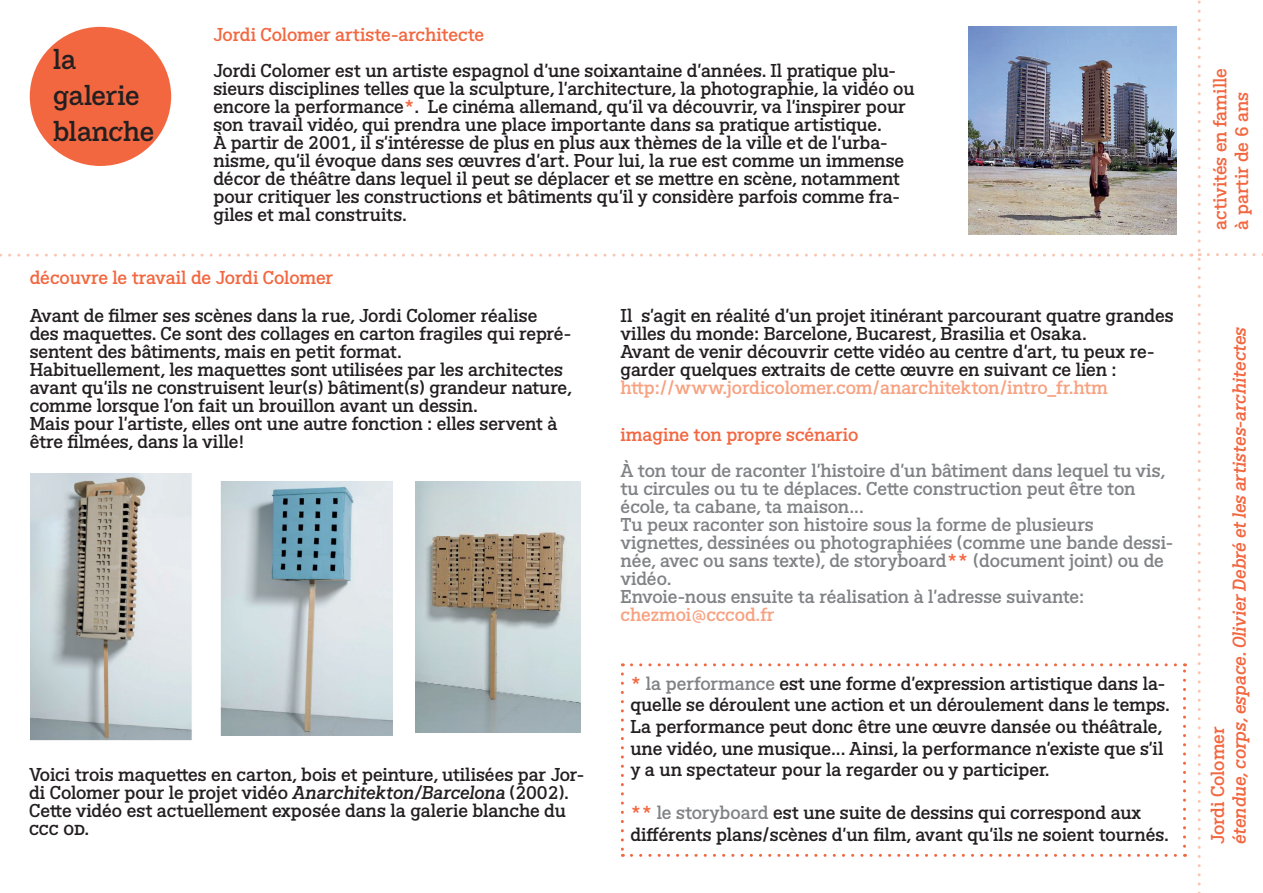
<style>
.page{position:relative;width:1263px;height:893px;background:#fff}
.page>*{position:absolute;margin:0;border:0;box-sizing:border-box;transform-origin:0 0}
.t1{font:27px/36px "BVHCCCOD Titrage";letter-spacing:-.01em;color:#231f20}
.t2{font:18px/18px "BVHCCCOD";letter-spacing:-.005em;color:#231f20}
.t3{font:18px/18px "BVHCCCOD";letter-spacing:-.005em;color:#808285}
.t4{font:18px/21.6px "BVHCCCOD";letter-spacing:-.01em;color:#f26740}
.t5{font:18px "BVHCCCOD";letter-spacing:-.01em;color:#f7a180}
.t6{font:italic 18px "BVHCCCOD";letter-spacing:-.01em;color:#f26740}
.s1{color:#f26740}
.s2{font-style:italic}
.s3{color:#808285}
</style>
<div class="page">
<svg style="left:1198px;top:0;width:3px;height:893px"></svg>
<svg style="left:1208px;top:253px;width:55px;height:3px"></svg>
<svg style="left:0;top:254px;width:1182px;height:3px"></svg>
<div style="left:30px;top:27px;width:141px;height:139px;background:#f26740;border-radius:50%"></div>
<img style="left:969px;top:27px;width:207px;height:208px">
<img style="left:31px;top:473px;width:161px;height:268px">
<img style="left:221px;top:482px;width:171px;height:254px">
<svg style="left:621px;top:674px;width:3px;height:183px"></svg>
<svg style="left:631px;top:854px;width:554px;height:3px"></svg>
<svg style="left:1183px;top:663px;width:3px;height:183px"></svg>
<svg style="left:622px;top:663px;width:553px;height:3px"></svg>
<img style="left:416px;top:481px;width:164px;height:252px">
<h1 class="t1" style="left:53px;top:43px;width:103px">la galerie blanche</h1>
<p class="t4" style="left:213px;top:25px;width:272px">Jordi Colomer artiste-architecte</p>
<p class="t2" style="left:213px;top:63px;width:703px">Jordi Colomer est un artiste espagnol d'une soixantaine d'années. Il pratique plu&shy;sieurs disciplines telles que la sculpture, l'architecture, la photographie, la vidéo ou encore la performance<span class="s1">*</span>. Le cinéma allemand, qu'il va découvrir, va l'inspirer pour son travail vidéo, qui prendra une place importante dans sa pratique artistique.<br>À partir de 2001, il s'intéresse de plus en plus aux thèmes de la ville et de l'urba&shy;nisme, qu'il évoque dans ses œuvres d'art. Pour lui, la rue est comme un immense décor de théâtre dans lequel il peut se déplacer et se mettre en scène, notamment pour critiquer les constructions et bâtiments qu'il y considère parfois comme fra&shy;giles et mal construits.</p>
<p class="t4" style="left:30px;top:267px;width:305px">découvre le travail de Jordi Colomer</p>
<p class="t2" style="left:30px;top:307px;width:544px">Avant de filmer ses scènes dans la rue, Jordi Colomer réalise<br>des maquettes. Ce sont des collages en carton fragiles qui repré&shy;sentent des bâtiments, mais en petit format.<br>Habituellement, les maquettes sont utilisées par les architectes avant qu'ils ne construisent leur(s) bâtiment(s) grandeur nature, comme lorsque l'on fait un brouillon avant un dessin.<br>Mais pour l'artiste, elles ont une autre fonction : elles servent à être filmées, dans la ville!</p>
<p class="t2" style="left:29px;top:766px;width:556px">Voici trois maquettes en carton, bois et peinture, utilisées par Jor&shy;di Colomer pour le projet vidéo <span class="s2">Anarchitekton/Barcelona</span> (2002).<br>Cette vidéo est actuellement exposée dans la galerie blanche du ccc od.</p>
<p class="t2" style="left:621px;top:307px;width:554px">Il s'agit en réalité d'un projet itinérant parcourant quatre grandes villes du monde: Barcelone, Bucarest, Brasilia et Osaka.<br>Avant de venir découvrir cette vidéo au centre d'art, tu peux re&shy;garder quelques extraits de cette œuvre en suivant ce lien :</p>
<p class="t5" style="left:621px;top:376px;width:489px">http://www.jordicolomer.com/anarchitekton/intro_fr.htm</p>
<p class="t4" style="left:621px;top:424px;width:239px">imagine ton propre scénario</p>
<p class="t3" style="left:621px;top:462px;width:554px">À ton tour de raconter l'histoire d'un bâtiment dans lequel tu vis, tu circules ou tu te déplaces. Cette construction peut être ton école, ta cabane, ta maison...<br>Tu peux raconter son histoire sous la forme de plusieurs vignettes, dessinées ou photographiées (comme une bande dessi&shy;née, avec ou sans texte), de storyboard<span class="s1">**</span> (document joint) ou de vidéo.<br>Envoie-nous ensuite ta réalisation à l'adresse suivante:</p>
<p class="t5" style="left:621px;top:602px;width:155px">chezmoi@cccod.fr</p>
<p class="t2" style="left:630px;top:673px;width:541px;line-height:21.6px"><span class="s1">*</span> <span class="s3">la performance</span> est une forme d'expression artistique dans la&shy;quelle se déroulent une action et un déroulement dans le temps.<br>La performance peut donc être une œuvre dansée ou théâtrale, une vidéo, une musique... Ainsi, la performance n'existe que s'il y a un spectateur pour la regarder ou y participer.</p>
<p class="t2" style="left:630px;top:803px;width:540px;line-height:21.6px"><span class="s1">**</span> <span class="s3">le storyboard</span> est une suite de dessins qui correspond aux différents plans/scènes d'un film, avant qu'ils ne soient tournés.</p>
<p class="t4" style="left:1210px;top:230px;width:163px;rotate:-90deg">activités en famille à partir de 6 ans</p>
<p class="t4" style="left:1208px;top:844px;width:119px;rotate:-90deg">Jordi Colomer</p>
<p class="t6" style="left:1227px;top:844px;width:519px;rotate:-90deg">étendue, corps, espace. Olivier Debré et les artistes-architectes</p>
</div>
